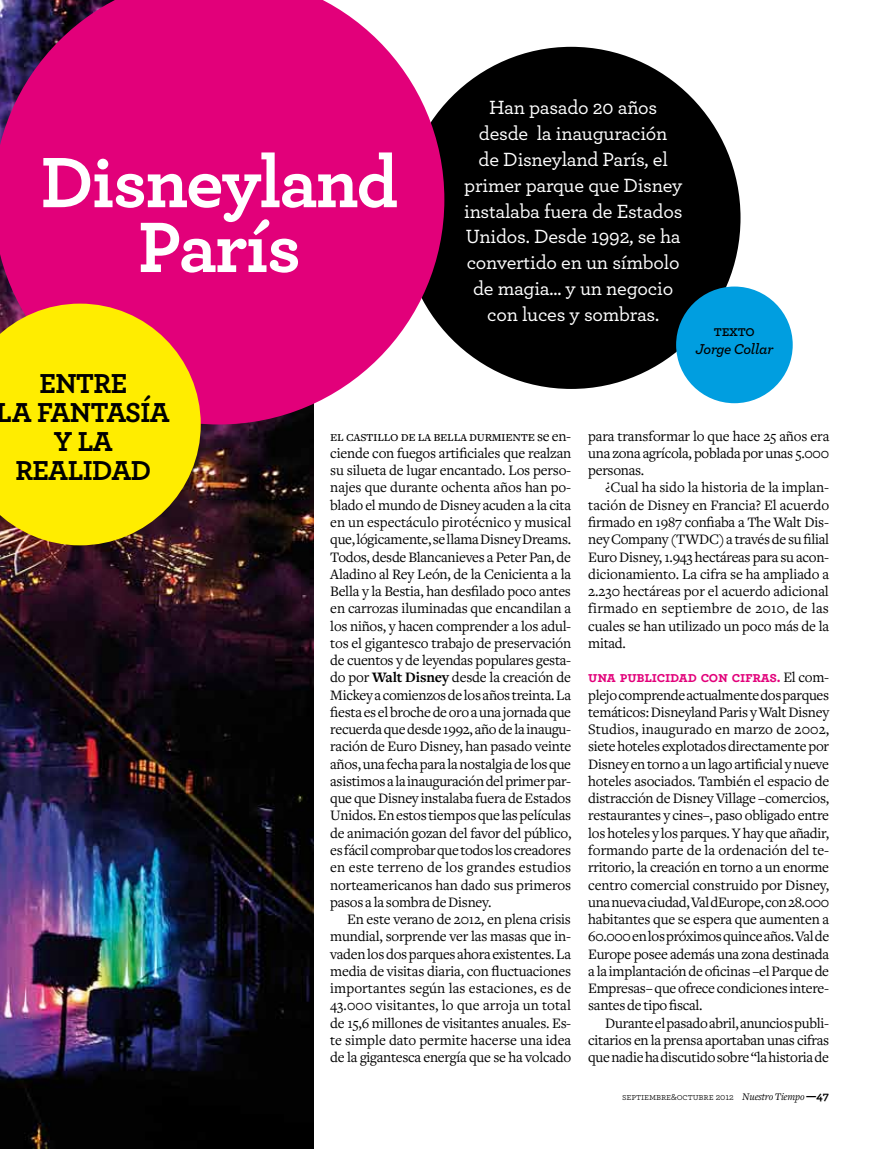
<style>
.page{position:relative;width:893px;height:1149px;background:#fff}
.page>*{position:absolute;margin:0;border:0;box-sizing:border-box;transform-origin:0 0}
.t1{font:700 74.7px/64.8px "Archer";letter-spacing:-.03em;color:#fff;text-align:center}
.t2{font:700 28.8px/28.8px "Archer";letter-spacing:-.045em;color:#000;text-align:center}
.t3{font:500 20.1px/25.8px "Archer";letter-spacing:-.01em;color:#fff;text-align:center}
.t4{font:15px/17.2px "Freight Text";letter-spacing:-.02em;color:#000;text-align:justify}
.t5{font:15px "Freight Text Book SC";letter-spacing:-.02em;color:#000}
.t6{font:15px "Archer Bold SC";letter-spacing:-.015em;color:#e2007a}
.t7{font:italic 600 15px "Archer";letter-spacing:-.02em;color:#000}
.t8{font:15px "Archer Semibold SC";letter-spacing:-.02em;color:#000}
.t9{font:9.75px "Archer Book SC";letter-spacing:-.01em;color:#000}
.s1{font-family:"Freight Text"}
.s2{font-weight:700}
.s3{font-family:"Freight Text";color:#000}
.s4{font-family:"Archer"}
.s5{font-family:"Freight Text";font-style:italic;font-size:10.5px}
.s6{font-family:"Archer";font-weight:700;font-size:12px}
</style>
<div class="page">
<img style="left:0;top:424px;width:313px;height:724px">
<div style="left:402px;top:47px;width:338px;height:342px;background:#000;border-radius:50%"></div>
<svg style="left:0;top:0;width:444px;height:424px;background:#da1983"></svg>
<svg style="left:0;top:303px;width:201px;height:242px;background:#edca0c"></svg>
<div style="left:676px;top:286px;width:117px;height:117px;background:#009ee0;border-radius:50%"></div>
<h1 class="t1" style="left:41px;top:148px;width:359px">DISNEYLAND<br>PARÍS</h1>
<h3 class="t3" style="left:464px;top:94px;width:220px">Han pasado 20 años desde la inauguración<br>de Disneyland París, el primer parque que Disney instalaba fuera de Estados<br>Unidos. Desde 1992, se ha convertido en un símbolo de magia... y un negocio con luces y sombras.</h3>
<p class="t8" style="left:714px;top:321px;width:42px">texto</p>
<p class="t7" style="left:695px;top:339px;width:79px">Jorge Collar</p>
<h2 class="t2" style="left:-3px;top:368px;width:175px">ENTRE<br>LA FANTASÍA<br>Y LA<br>REALIDAD</h2>
<p class="t5" style="left:330px;top:427px;width:242px">el castillo de la bella durmiente <span class="s1">se en-</span></p>
<p class="t4" style="left:330px;top:444px;width:243px">ciende con fuegos artificiales que realzan su silueta de lugar encantado. Los perso&shy;najes que durante ochenta años han po&shy;blado el mundo de Disney acuden a la cita en un espectáculo pirotécnico y musical que, lógicamente, se llama Disney Dreams.<br>Todos, desde Blancanieves a Peter Pan, de Aladino al Rey León, de la Cenicienta a la Bella y la Bestia, han desfilado poco antes en carrozas iluminadas que encandilan a los niños, y hacen comprender a los adul&shy;tos el gigantesco trabajo de preservación de cuentos y de leyendas populares gesta&shy;do por <span class="s2">Walt Disney</span> desde la creación de Mickey a comienzos de los años treinta. La fiesta es el broche de oro a una jornada que recuerda que desde 1992, año de la inaugu&shy;ración de Euro Disney, han pasado veinte años, una fecha para la nostalgia de los que asistimos a la inauguración del primer par&shy;que que Disney instalaba fuera de Estados Unidos. En estos tiempos que las películas de animación gozan del favor del público, es fácil comprobar que todos los creadores en este terreno de los grandes estudios norteamericanos han dado sus primeros pasos a la sombra de Disney.</p>
<p class="t4" style="left:330px;top:910px;width:243px;text-indent:17px">En este verano de 2012, en plena crisis mundial, sorprende ver las masas que in&shy;vaden los dos parques ahora existentes. La media de visitas diaria, con fluctuaciones importantes según las estaciones, es de 43.000 visitantes, lo que arroja un total de 15,6 millones de visitantes anuales. Es&shy;te simple dato permite hacerse una idea de la gigantesca energía que se ha volcado</p>
<p class="t4" style="left:588px;top:427px;width:243px">para transformar lo que hace 25 años era una zona agrícola, poblada por unas 5.000 personas.</p>
<p class="t4" style="left:588px;top:479px;width:243px;text-indent:17px">¿Cual ha sido la historia de la implan&shy;tación de Disney en Francia? El acuerdo firmado en 1987 confiaba a The Walt Dis&shy;ney Company (TWDC) a través de su filial Euro Disney, 1.943 hectáreas para su acon&shy;dicionamiento. La cifra se ha ampliado a 2.230 hectáreas por el acuerdo adicional firmado en septiembre de 2010, de las cuales se han utilizado un poco más de la mitad.</p>
<p class="t6" style="left:588px;top:667px;width:242px">una publicidad con cifras. <span class="s3">El com-</span></p>
<p class="t4" style="left:588px;top:686px;width:243px">plejo comprende actualmente dos parques temáticos: Disneyland Paris y Walt Disney Studios, inaugurado en marzo de 2002, siete hoteles explotados directamente por Disney en torno a un lago artificial y nueve hoteles asociados. También el espacio de distracción de Disney Village –comercios, restaurantes y cines–, paso obligado entre los hoteles y los parques. Y hay que añadir, formando parte de la ordenación del te&shy;rritorio, la creación en torno a un enorme centro comercial construido por Disney, una nueva ciudad, Val dEurope, con 28.000 habitantes que se espera que aumenten a 60.000 en los próximos quince años. Val de Europe posee además una zona destinada a la implantación de oficinas –el Parque de Empresas– que ofrece condiciones intere&shy;santes de tipo fiscal.</p>
<p class="t4" style="left:588px;top:1014px;width:242px;text-indent:17px">Durante el pasado abril, anuncios publi&shy;citarios en la prensa aportaban unas cifras que nadie ha discutido sobre “la historia de</p>
<p class="t9" style="left:622px;top:1089px;width:208px">septiembre&amp;octubre <span class="s4">2012</span> <span class="s5">Nuestro Tiempo</span> <span class="s6">—47</span></p>
</div>
